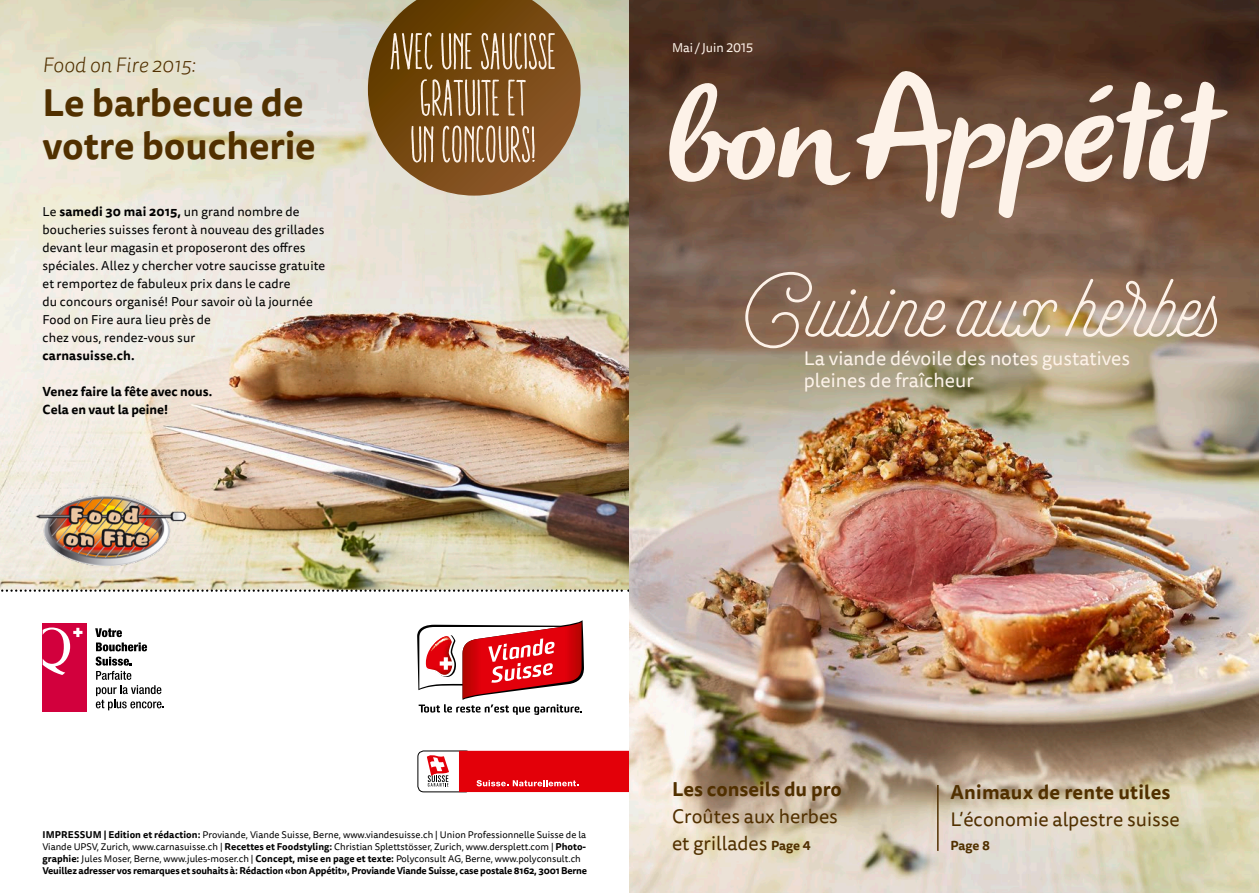
<style>
.page{position:relative;width:1259px;height:893px;background:#fff}
.page>*{position:absolute;margin:0;border:0;box-sizing:border-box;transform-origin:0 0}
.t1{font:italic 132.75px "Olivier";color:#fdf2e8}
.t2{font:97.5px "Selfie";color:#fdf2e8}
.t3{font:ultra-condensed 51.75px/46.5px "Aracne";color:#fdf2e8;text-align:center}
.t4{font:700 37.5px/43.5px "Tisa Sans OT";letter-spacing:-.005em;color:#513000}
.t5{font:italic 300 21px "Tisa Sans OT";color:#513000}
.t6{font:19.5px/27px "Tisa Sans OT";color:#513000}
.t7{font:19.5px/22.5px "Tisa Sans OT";color:#fdf2e8}
.t8{font:700 19.5px "Tisa Sans OT";letter-spacing:.01em;color:#513000}
.t9{font:12.75px/18px "Tisa Sans OT";letter-spacing:.01em;color:#000}
.t10{font:700 12.75px/18px "Tisa Sans OT";color:#000}
.t11{font:12.75px "Tisa Sans OT";color:#fdf2e8}
.t12{font:700 12.75px "Tisa Sans OT";color:#513000}
.t13{font:9.6px/12px "Tisa Sans OT";color:#000}
.s1{font-weight:700}
.s2{font-size:128.7px}
.s3{font-size:157.5px}
.s4{font-weight:700;font-size:12.75px}
</style>
<div class="page">
<img style="left:0;top:0;width:629px;height:589px">
<img style="left:34px;top:496px;width:153px;height:69px">
<svg style="left:368px;top:0;width:212px;height:196px;background:#886232"></svg>
<svg style="left:0;top:589px;width:629px;height:3px"></svg>
<svg style="left:417px;top:620px;width:167px;height:95px"></svg>
<div style="left:418px;top:751px;width:54px;height:41px;border:1px solid #000;border-radius:6px"></div>
<div style="left:459px;top:751px;width:170px;height:41px;background:#e30009"></div>
<svg style="left:427px;top:755px;width:22px;height:31px"></svg>
<svg style="left:476px;top:780px;width:102px;height:6px"></svg>
<svg style="left:95px;top:628px;width:52px;height:23px"></svg>
<svg style="left:96px;top:657px;width:68px;height:53px"></svg>
<svg style="left:42px;top:623px;width:1px;height:89px"></svg>
<div style="left:43px;top:623px;width:44px;height:89px;background:#d2003d"></div>
<svg style="left:43px;top:627px;width:39px;height:48px"></svg>
<img style="left:629px;top:0;width:630px;height:893px">
<hr style="left:937px;top:785px;width:1px;height:66px;background:#513000">
<h3 class="t5" style="left:43px;top:52px;width:155px">Food on Fire 2015:</h3>
<h3 class="t4" style="left:43px;top:82px;width:275px">Le barbecue de votre boucherie</h3>
<p class="t9" style="left:43px;top:203px;width:284px">Le <span class="s1">samedi 30 mai 2015,</span> un grand nombre de boucheries suisses feront à nouveau des grillades devant leur magasin et proposeront des offres spéciales. Allez y chercher votre saucisse gratuite et remportez de fabuleux prix dans le cadre<br>du concours organisé! Pour savoir où la journée Food on Fire aura lieu près de<br>chez vous, rendez-vous sur</p>
<h3 class="t10" style="left:43px;top:347px;width:94px">carnasuisse.ch.</h3>
<h3 class="t10" style="left:43px;top:383px;width:171px">Venez faire la fête avec nous.<br>Cela en vaut la peine!</h3>
<h3 class="t3" style="left:391px;top:28px;width:168px">AVEC UNE SAUCISSE<br>GRATUITE ET<br>UN CONCOURS!</h3>
<h3 class="t11" style="left:672px;top:40px;width:83px">Mai / Juin 2015</h3>
<h1 class="t1" style="left:661px;top:61px;width:585px"><span class="s2">bon</span><span class="s3">A</span>ppétit</h1>
<h2 class="t2" style="left:736px;top:250px;width:489px">Cuisine aux herbes</h2>
<h3 class="t7" style="left:804px;top:348px;width:328px">La viande dévoile des notes gustatives pleines de fraîcheur</h3>
<p class="t13" style="left:43px;top:830px;width:546px"><span class="s1">IMPRESSUM | Edition et rédaction:</span> Proviande, Viande Suisse, Berne, www.viandesuisse.ch | Union Professionnelle Suisse de la Viande UPSV, Zurich, www.carnasuisse.ch | <span class="s1">Recettes et Foodstyling:</span> Christian Splettstösser, Zurich, www.dersplett.com | <span class="s1">Photo&shy;graphie:</span> Jules Moser, Berne, www.jules-moser.ch | <span class="s1">Concept, mise en page et texte:</span> Polyconsult AG, Berne, www.polyconsult.ch <span class="s1">Veuillez adresser vos remarques et souhaits à: Rédaction «bon Appétit», Proviande Viande Suisse, case postale 8162, 3001 Berne</span></p>
<h3 class="t8" style="left:672px;top:777px;width:171px">Les conseils du pro</h3>
<h3 class="t6" style="left:672px;top:804px;width:167px">Croûtes aux herbes et grillades <span class="s4">Page 4</span></h3>
<h3 class="t8" style="left:950px;top:780px;width:221px">Animaux de rente utiles</h3>
<h3 class="t6" style="left:950px;top:807px;width:231px">L’économie alpestre suisse</h3>
<h3 class="t12" style="left:950px;top:838px;width:41px">Page 8</h3>
</div>
